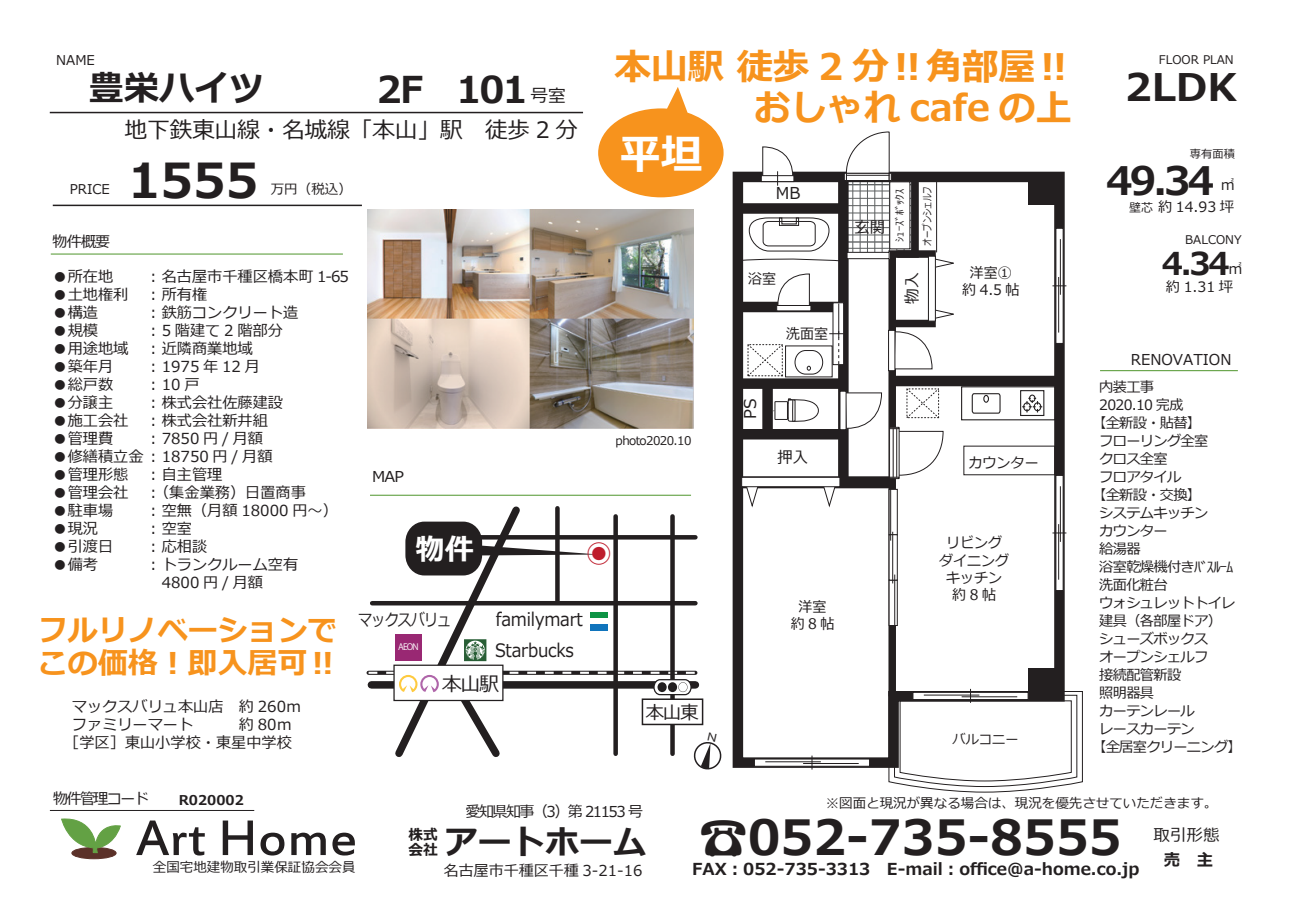
<style>
.page{position:relative;width:1289px;height:919px;background:#fff}
.page>*{position:absolute;margin:0;border:0;box-sizing:border-box;transform-origin:0 0}
.t1{font:700 48.45px "Meiryo";color:#231f20}
.t2{font:700 48.15px "Meiryo";color:#231f20}
.t3{font:700 41.55px "Meiryo";color:#fff}
.t4{font:700 39.3px "Meiryo";color:#231f20}
.t5{font:700 38.1px "Meiryo";color:#231f20;scale:1.04 1}
.t6{font:700 37.05px "Meiryo";color:#231f20}
.t7{font:700 36.6px/40.2px "Meiryo";color:#f7931d;text-align:right}
.t8{font:700 35.25px "Meiryo";color:#231f20}
.t9{font:700 31.5px "Meiryo";color:#231f20}
.t10{font:700 30px/33px "Meiryo";color:#f7931d}
.t11{font:700 29.1px "Meiryo";color:#fff}
.t12{font:24.9px "Koz Go Pr 6 N";color:#be1d2c}
.t13{font:22.5px "Meiryo";color:#231f20}
.t14{font:19.5px "Meiryo";color:#231f20}
.t15{font:18.45px "Meiryo";letter-spacing:-.01em;color:#231f20;scale:.91 1}
.t16{font:18.15px "Meiryo";color:#231f20}
.t17{font:17.85px "Meiryo";color:#231f20}
.t18{font:16.95px "Meiryo";letter-spacing:-.05em;color:#231f20;scale:.82 1}
.t19{font:700 16.5px "Meiryo";color:#231f20}
.t20{font:16.5px "Meiryo";color:#231f20}
.t21{font:16.35px "Meiryo";color:#231f20}
.t22{font:15.9px "Meiryo";color:#231f20}
.t23{font:15.15px/18px "Meiryo";color:#231f20}
.t24{font:15px "Meiryo";color:#231f20}
.t25{font:15px "Meiryo";letter-spacing:-.1em;color:#231f20}
.t26{font:15px "Meiryo";letter-spacing:-.025em;color:#231f20}
.t27{font:15px "Meiryo";letter-spacing:-.025em;color:#231f20;scale:1.06 1}
.t28{font:700 14.7px/15px "Meiryo";color:#231f20}
.t29{font:14.55px/17.2px "Meiryo";color:#231f20;text-align:center}
.t30{font:14.25px/17.4px "Meiryo";letter-spacing:-.05em;color:#231f20}
.t31{font:13.5px "Meiryo";color:#231f20}
.t32{font:700 13.5px "Meiryo";color:#231f20}
.t33{font:13.2px "Meiryo";color:#231f20}
.t34{font:12px "Meiryo";color:#231f20}
.t35{font:12px "Meiryo";letter-spacing:-.05em;color:#231f20}
.t36{font:11.25px "Meiryo";color:#231f20}
.t37{font:10.65px "Meiryo";color:#231f20}
.t38{font:10.65px "Meiryo";color:#231f20;scale:.7 1}
.t39{font:8.85px "rounded mplus 1 c black 90 ms RKSJ H";color:#fff}
.s1{font-size:33px}
</style>
<div class="page">
<div style="left:72px;top:847px;width:44px;height:11px;background:#5b3129;border-radius:50%"></div>
<div style="left:72px;top:847px;width:44px;height:11px;border:1px solid #5b3129;border-radius:50%"></div>
<svg style="left:61px;top:818px;width:60px;height:34px"></svg>
<svg style="left:136px;top:820px;width:69px;height:35px"></svg>
<svg style="left:223px;top:820px;width:30px;height:35px"></svg>
<svg style="left:260px;top:832px;width:24px;height:23px"></svg>
<svg style="left:291px;top:832px;width:35px;height:23px"></svg>
<svg style="left:332px;top:832px;width:23px;height:23px"></svg>
<hr style="left:50px;top:810px;width:204px;height:1px;background:#231f20">
<hr style="left:51px;top:253px;width:292px;height:1px;background:#63a144">
<hr style="left:50px;top:112px;width:533px;height:1px;background:#231f20">
<hr style="left:53px;top:205px;width:309px;height:1px;background:#231f20">
<hr style="left:370px;top:494px;width:321px;height:2px;background:#63a144">
<hr style="left:1100px;top:370px;width:137px;height:1px;background:#63a144">
<svg style="left:732px;top:171px;width:4px;height:597px;background:#454243"></svg>
<svg style="left:598px;top:87px;width:125px;height:110px"></svg>
<svg style="left:736px;top:131px;width:347px;height:661px"></svg>
<img style="left:368px;top:210px;width:325px;height:218px">
<svg style="left:368px;top:506px;width:354px;height:264px"></svg>
<p class="t31" style="left:56px;top:50px;width:40px">NAME</p>
<h3 class="t8" style="left:89px;top:64px;width:177px">豊栄ハイツ</h3>
<h3 class="t6" style="left:377px;top:63px;width:152px">2F　101</h3>
<p class="t17" style="left:530px;top:83px;width:37px">号室</p>
<h3 class="t13" style="left:125px;top:114px;width:454px">地下鉄東山線・名城線「本山」駅　徒歩 2 分</h3>
<h2 class="t2" style="left:128px;top:147px;width:132px">1555</h2>
<p class="t31" style="left:70px;top:180px;width:42px">PRICE</p>
<p class="t31" style="left:271px;top:180px;width:82px">万円（税込）</p>
<p class="t26" style="left:52px;top:231px;width:59px">物件概要</p>
<h3 class="t7" style="left:614px;top:49px;width:459px">本山駅 徒歩 2 分‼角部屋‼おしゃれ cafe の上</h3>
<h3 class="t3" style="left:619px;top:125px;width:85px">平坦</h3>
<p class="t21" style="left:775px;top:181px;width:26px">MB</p>
<p class="t37" style="left:892px;top:242px;width:54px;rotate:-90deg">ｼｭｰｽﾞﾎﾞｯｸｽ</p>
<p class="t22" style="left:854px;top:216px;width:32px">玄関</p>
<p class="t38" style="left:919px;top:246px;width:87px;rotate:-90deg">オープンシェルフ</p>
<p class="t23" style="left:52px;top:268px;width:62px">●所在地</p>
<p class="t23" style="left:52px;top:286px;width:77px">●土地権利</p>
<p class="t23" style="left:52px;top:304px;width:47px">●構造</p>
<p class="t23" style="left:52px;top:322px;width:47px">●規模</p>
<p class="t23" style="left:52px;top:340px;width:77px">●用途地域</p>
<p class="t23" style="left:52px;top:358px;width:62px">●築年月</p>
<p class="t23" style="left:52px;top:376px;width:62px">●総戸数</p>
<p class="t23" style="left:52px;top:394px;width:62px">●分譲主</p>
<p class="t23" style="left:52px;top:412px;width:77px">●施工会社</p>
<p class="t23" style="left:52px;top:430px;width:62px">●管理費</p>
<p class="t23" style="left:52px;top:448px;width:221px">●修繕積立金︓18750 円 / 月額</p>
<p class="t23" style="left:52px;top:466px;width:77px">●管理形態</p>
<p class="t23" style="left:52px;top:484px;width:77px">●管理会社</p>
<p class="t23" style="left:52px;top:502px;width:62px">●駐車場</p>
<p class="t23" style="left:52px;top:520px;width:47px">●現況</p>
<p class="t23" style="left:52px;top:538px;width:62px">●引渡日</p>
<p class="t23" style="left:52px;top:556px;width:47px">●備考</p>
<p class="t23" style="left:146px;top:268px;width:205px">︓名古屋市千種区橋本町 1-65 ︓所有権<br>︓鉄筋コンクリート造<br>︓5 階建て 2 階部分<br>︓近隣商業地域<br>︓1975 年 12 月<br>︓10 戸<br>︓株式会社佐藤建設<br>︓株式会社新井組<br>︓7850 円 / 月額</p>
<p class="t23" style="left:146px;top:466px;width:194px">︓自主管理<br>︓<br>︓空無（月額 18000 円～）︓空室<br>︓応相談<br>︓トランクルーム空有</p>
<p class="t23" style="left:154px;top:484px;width:153px">（集金業務）日置商事</p>
<p class="t23" style="left:162px;top:574px;width:103px">4800 円 / 月額</p>
<h3 class="t10" style="left:38px;top:614px;width:301px">フルリノベーションでこの価格︕即入居可‼</h3>
<p class="t23" style="left:72px;top:697px;width:231px">マックスバリュ本山店　約 260ｍ</p>
<p class="t23" style="left:72px;top:715px;width:221px">ファミリーマート　　　約 80ｍ</p>
<p class="t23" style="left:64px;top:733px;width:229px">［学区］東山小学校・東星中学校</p>
<p class="t27" style="left:372px;top:466px;width:32px">MAP</p>
<h3 class="t11" style="left:416px;top:528px;width:60px">物件</h3>
<p class="t18" style="left:358px;top:607px;width:115px">マックスバリュ</p>
<p class="t39" style="left:398px;top:642px;width:22px">AEON</p>
<p class="t35" style="left:615px;top:432px;width:77px">photo2020.10</p>
<h3 class="t12" style="left:586px;top:540px;width:26px">◉</h3>
<p class="t15" style="left:496px;top:606px;width:97px">familymart</p>
<p class="t15" style="left:495px;top:637px;width:88px">Starbucks</p>
<p class="t14" style="left:442px;top:670px;width:58px">本山駅</p>
<p class="t16" style="left:646px;top:699px;width:54px">本山東</p>
<p class="t29" style="left:748px;top:270px;width:30px">浴室</p>
<p class="t29" style="left:962px;top:264px;width:59px">洋室①約 4.5 帖</p>
<p class="t22" style="left:900px;top:304px;width:33px;rotate:-90deg">物入</p>
<p class="t29" style="left:786px;top:326px;width:44px">洗面室</p>
<p class="t21" style="left:739px;top:419px;width:22px;rotate:-90deg">PS</p>
<p class="t22" style="left:777px;top:446px;width:32px">押入</p>
<p class="t29" style="left:790px;top:598px;width:45px">洋室約8帖</p>
<p class="t29" style="left:968px;top:455px;width:72px">カウンター</p>
<p class="t29" style="left:939px;top:535px;width:72px">リビングダイニングキッチン約8帖</p>
<p class="t33" style="left:952px;top:729px;width:68px">バルコニー</p>
<p class="t34" style="left:1158px;top:52px;width:76px">FLOOR PLAN</p>
<h3 class="t5" style="left:1124px;top:61px;width:109px">2LDK</h3>
<p class="t36" style="left:1189px;top:146px;width:46px">専有面積</p>
<h3 class="t4" style="left:1106px;top:153px;width:110px">49.34</h3>
<p class="t30" style="left:1158px;top:174px;width:79px;line-height:22.6px;text-align:right">㎡<br>約 14.93 坪</p>
<p class="t34" style="left:1129px;top:199px;width:26px">壁芯</p>
<p class="t34" style="left:1185px;top:232px;width:58px">BALCONY</p>
<p class="t30" style="left:1165px;top:261px;width:79px;text-indent:63px">㎡約 1.31 坪</p>
<h3 class="t9" style="left:1161px;top:241px;width:69px">4.34</h3>
<p class="t24" style="left:1130px;top:349px;width:102px">RENOVATION</p>
<p class="t30" style="left:1099px;top:379px;width:56px">内装工事</p>
<p class="t30" style="left:1099px;top:397px;width:86px">2020.10 完成</p>
<p class="t30" style="left:1092px;top:415px;width:111px">【全新設・貼替】</p>
<p class="t30" style="left:1099px;top:433px;width:124px">フローリング全室　</p>
<p class="t30" style="left:1099px;top:451px;width:83px">クロス全室　</p>
<p class="t30" style="left:1099px;top:469px;width:83px">フロアタイル</p>
<p class="t30" style="left:1092px;top:487px;width:111px">【全新設・交換】</p>
<p class="t30" style="left:1099px;top:505px;width:111px">システムキッチン</p>
<p class="t30" style="left:1099px;top:523px;width:70px">カウンター</p>
<p class="t30" style="left:1099px;top:541px;width:56px">給湯器　</p>
<p class="t30" style="left:1099px;top:559px;width:135px">浴室乾燥機付きﾊﾞｽﾙｰﾑ</p>
<p class="t30" style="left:1099px;top:577px;width:70px">洗面化粧台</p>
<p class="t30" style="left:1099px;top:595px;width:138px">ウォシュレットトイレ</p>
<p class="t30" style="left:1099px;top:613px;width:124px">建具（各部屋ドア）</p>
<p class="t30" style="left:1099px;top:631px;width:111px">シューズボックス</p>
<p class="t30" style="left:1099px;top:649px;width:124px">オープンシェルフ　</p>
<p class="t30" style="left:1099px;top:667px;width:83px">接続配管新設</p>
<p class="t30" style="left:1099px;top:685px;width:56px">照明器具</p>
<p class="t30" style="left:1099px;top:703px;width:97px">カーテンレール</p>
<p class="t30" style="left:1099px;top:721px;width:97px">レースカーテン</p>
<p class="t30" style="left:1092px;top:739px;width:151px">【全居室クリーニング】</p>
<p class="t25" style="left:53px;top:788px;width:98px">物件管理コード</p>
<p class="t31" style="left:825px;top:794px;width:393px">※図面と現況が異なる場合は、現況を優先させていただきます。</p>
<p class="t32" style="left:179px;top:790px;width:66px">R020002</p>
<p class="t25" style="left:465px;top:801px;width:179px">愛知県知事（3）第 21153 号</p>
<p class="t28" style="left:408px;top:827px;width:31px">株式会社</p>
<h1 class="t1" style="left:444px;top:803px;width:679px"><span class="s1">アートホーム</span> ☎052-735-8555</h1>
<p class="t19" style="left:692px;top:857px;width:448px">FAX︓052-735-3313　E-mail︓office@a-home.co.jp</p>
<p class="t20" style="left:1153px;top:823px;width:67px">取引形態</p>
<p class="t19" style="left:1163px;top:848px;width:51px">売　主</p>
<p class="t31" style="left:139px;top:857px;width:217px">　全国宅地建物取引業保証協会会員</p>
<p class="t24" style="left:444px;top:860px;width:200px">名古屋市千種区千種 3-21-16</p>
</div>
